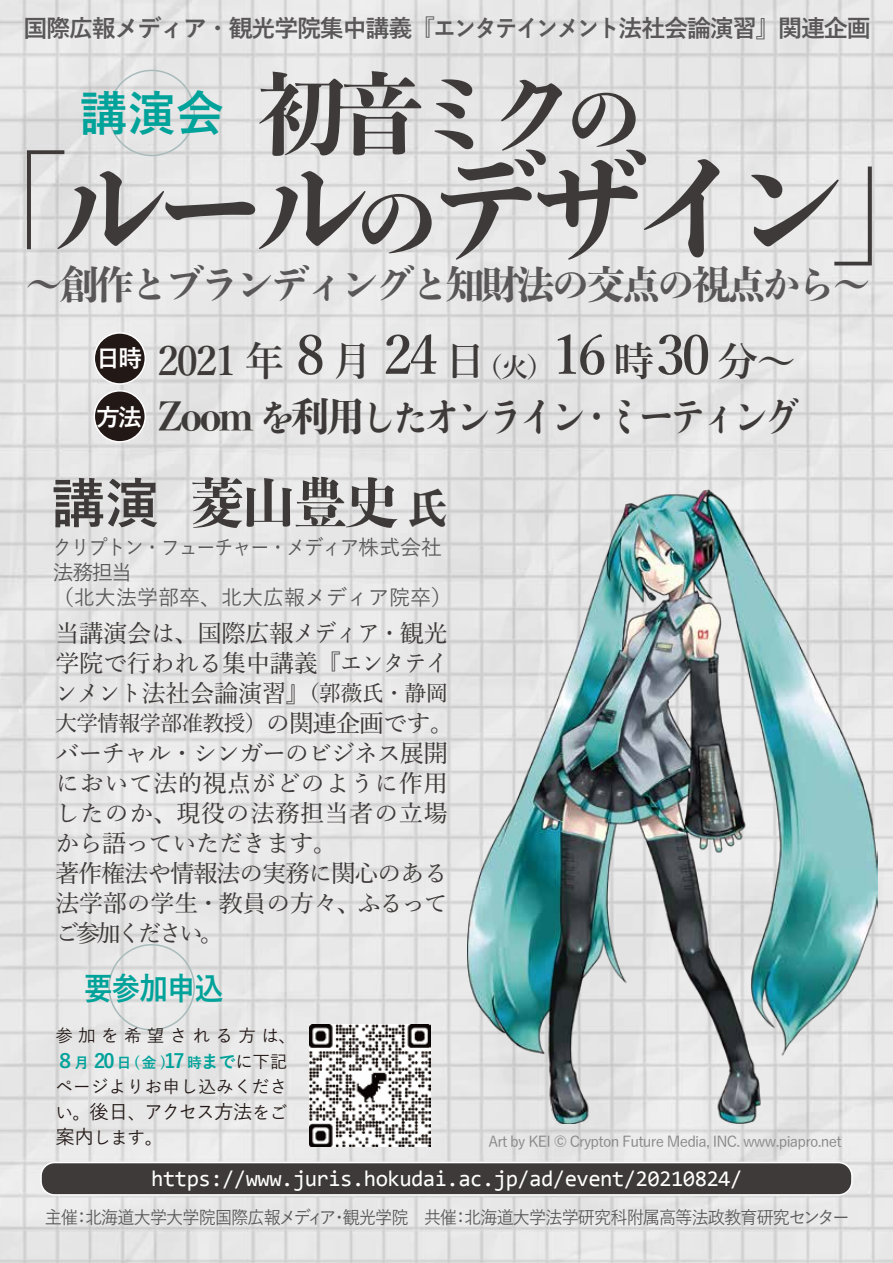
<style>
.page{position:relative;width:893px;height:1263px;background:#fff}
.page>*{position:absolute;margin:0;border:0;box-sizing:border-box;transform-origin:0 0}
.t1{font:800 118.5px "Yu Min";letter-spacing:-.15em;color:#3e3a39}
.t2{font:800 90px "Yu Min";color:#3e3a39}
.t3{font:800 54px "Yu Min";color:#3e3a39}
.t4{font:600 40.5px "Yu Min 36 p Kn";color:#3e3a39}
.t5{font:800 39px "Yu Min";letter-spacing:-.1em;color:#595757}
.t6{font:800 39px "Yu Min 36 p Kn";letter-spacing:-.1em;color:#3e3a39}
.t7{font:700 31.5px "Yu Go";letter-spacing:-.025em;color:#00a29a;scale:.9 1}
.t8{font:500 24px/30px "Yu Min";letter-spacing:-.01em;color:#3e3a39;text-align:justify}
.t9{font:700 24px "Yu Go";letter-spacing:-.05em;color:#595757}
.t10{font:700 24px "Yu Go";color:#fff}
.t11{font:22.5px "Consolas";letter-spacing:-.025em;color:#fff}
.t12{font:500 21.6px "Yu Min";letter-spacing:-.025em;color:#3e3a39}
.t13{font:500 21px/25.2px "Yu Go";color:#595757;scale:.9 1}
.t14{font:500 19.5px "Yu Go";letter-spacing:-.015em;color:#221815}
.t15{font:500 18px "Yu Go";letter-spacing:-.05em;color:#595757;scale:.95 1}
.t16{font:500 17.55px "Yu Go";letter-spacing:.02em;color:#221815}
.t17{font:500 17.55px "Yu Go";letter-spacing:.305em;color:#221815}
.t18{font:500 15px "Yu Go";letter-spacing:-.05em;color:#898989}
.t19{font:700 14.7px "Yu Go";color:#00a29a}
.s1{font-size:81px}
.s2{font-size:88.8px}
.s3{font-size:54px}
.s4{font-size:27px}
.s5{font-size:35.1px}
.s6{font-family:"Yu Go";font-weight:700}
.s7{font-size:40.5px}
.s8{font-size:21.6px}
.s9{font-size:24px}
.s10{font-size:19.5px}
.s11{font-size:17.55px}
.s12{font-weight:500;font-size:17.55px;color:#221815}
</style>
<div class="page">
<img style="left:0;top:0;width:893px;height:1263px">
<div style="left:41px;top:1162px;width:811px;height:33px;background:#3e3a39;border-radius:13px"></div>
<div style="left:40px;top:1162px;width:813px;height:34px;border:2px solid #fff;border-radius:13px"></div>
<img style="left:309px;top:1025px;width:122px;height:122px">
<div style="left:108px;top:944px;width:87px;height:86px;border:2px solid #a8baba;border-radius:50%"></div>
<div style="left:94px;top:333px;width:51px;height:51px;background:#221815;border-radius:50%"></div>
<div style="left:94px;top:332px;width:52px;height:53px;border:2px solid #fff;border-radius:50%"></div>
<div style="left:94px;top:391px;width:51px;height:51px;background:#221815;border-radius:50%"></div>
<div style="left:94px;top:390px;width:52px;height:53px;border:2px solid #fff;border-radius:50%"></div>
<img style="left:468px;top:489px;width:409px;height:634px">
<div style="left:108px;top:70px;width:87px;height:86px;border:2px solid #a8baba;border-radius:50%"></div>
<p class="t9" style="left:24px;top:15px;width:849px">国際広報メディア・観光学院集中講義『エンタテインメント法社会論演習』関連企画</p>
<h2 class="t2" style="left:80px;top:45px;width:566px"><sup>講演会</sup> 初音ミク<span class="s1">の</span></h2>
<h1 class="t1" style="left:-51px;top:118px;width:1001px">「ルール<span class="s2">の</span>デザイン」</h1>
<h3 class="t5" style="left:25px;top:255px;width:848px">～創作とブランディングと知財法の交点の視点から～</h3>
<p class="t10" style="left:96px;top:345px;width:48px">日時</p>
<p class="t10" style="left:96px;top:403px;width:48px">方法</p>
<h3 class="t4" style="left:158px;top:338px;width:640px">2021 年 <span class="s3">8</span> 月 <span class="s3">24</span> 日<span class="s4">（火）</span><span class="s3">16</span> 時<span class="s3">30</span> 分～</h3>
<h3 class="t6" style="left:158px;top:386px;width:644px">Zoom <span class="s5">を</span>利用<span class="s5">した</span>オンライン・ミーティング</h3>
<h3 class="t3" style="left:51px;top:461px;width:398px"><span class="s6">講演</span> 菱山豊史 <span class="s7">氏</span></h3>
<p class="t13" style="left:53px;top:532px;width:445px">クリプトン・フューチャー・メディア株式会社法務担当<br>（北大法学部卒、北大広報メディア院卒）</p>
<p class="t8" style="left:55px;top:616px;width:394px">当講演会は、国際広報メディア・観光学院で行われる集中講義『エンタテインメント法社会論演習』<span class="s8">（郭薇氏・静岡</span></p>
<p class="t12" style="left:55px;top:703px;width:400px">大学情報学部准教授）<span class="s9">の関連企画です。</span></p>
<p class="t8" style="left:55px;top:736px;width:394px;text-align:left">バーチャル・シンガーのビジネス展開において法的視点がどのように作用したのか、現役の法務担当者の立場から語っていただきます。<br>著作権法や情報法の実務に関心のある法学部の学生・教員の方々、ふるってご参加ください。</p>
<h3 class="t7" style="left:84px;top:971px;width:156px">要参加申込</h3>
<p class="t17" style="left:55px;top:1020px;width:242px">参加を希望される方は、</p>
<p class="t19" style="left:55px;top:1054px;width:233px"><span class="s10">８</span>月 <span class="s10">20</span> 日 (金 )<span class="s10">17</span> 時<span class="s11">まで</span><span class="s12">に下記</span></p>
<p class="t16" style="left:55px;top:1071px;width:233px">ページよりお申し込みくださ</p>
<p class="t14" style="left:55px;top:1094px;width:233px"><span class="s11">い。</span>後日<span class="s11">、</span>アクセス方法<span class="s11">をご</span></p>
<p class="t16" style="left:55px;top:1122px;width:108px"><span class="s10">案内</span>します。</p>
<p class="t18" style="left:488px;top:1127px;width:355px">Art by KEI © Crypton Future Media, INC. www.piapro.net</p>
<p class="t11" style="left:151px;top:1163px;width:593px">https://www.juris.hokudai.ac.jp/ad/event/20210824/</p>
<p class="t15" style="left:45px;top:1201px;width:848px">主催：北海道大学大学院国際広報メディア・観光学院　共催：北海道大学法学研究科附属高等法政教育研究センター</p>
</div>
